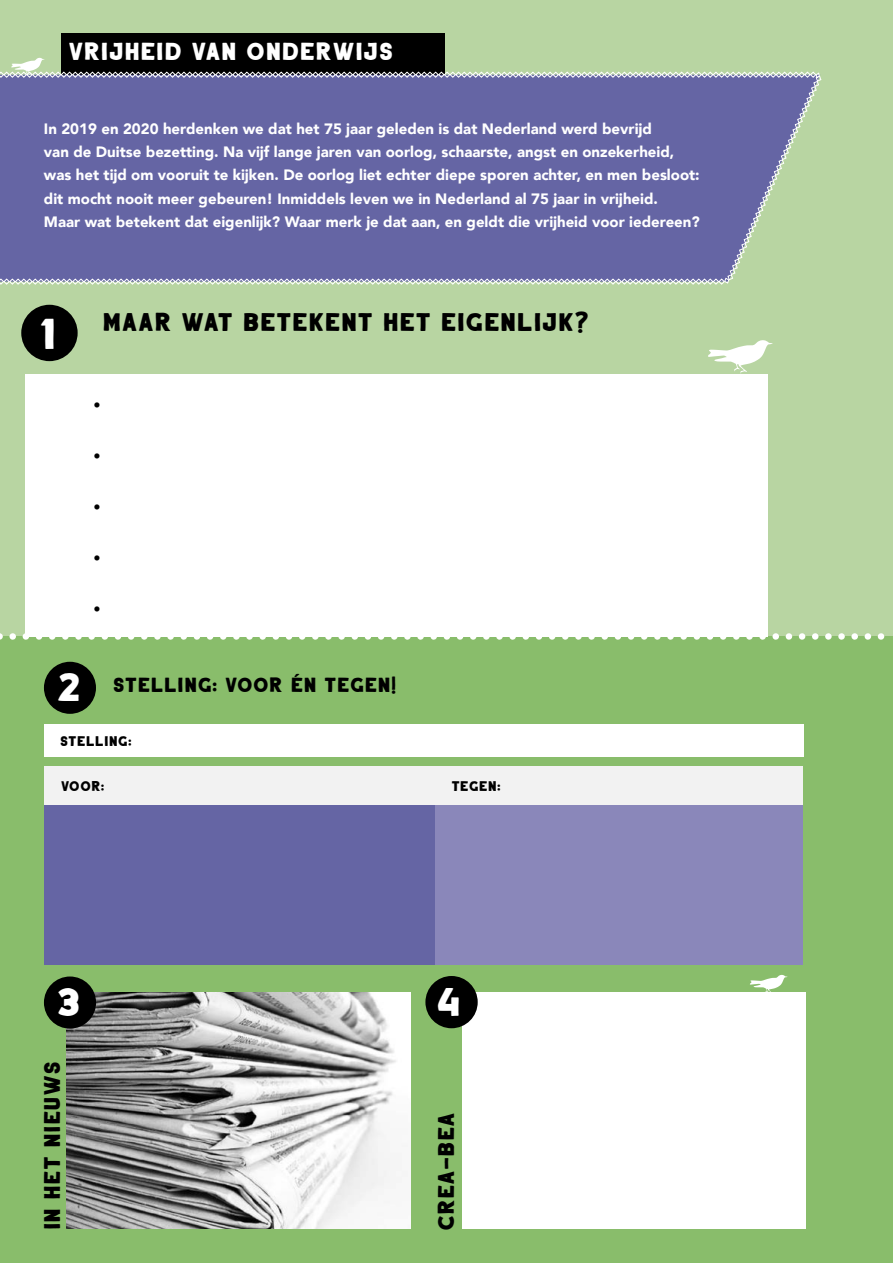
<style>
.page{position:relative;width:893px;height:1263px;background:#fff}
.page>*{position:absolute;margin:0;border:0;box-sizing:border-box;transform-origin:0 0}
.t1{font:40.05px "Anthology";color:#fff}
.t2{font:39.9px "Anthology";color:#fff}
.t3{font:25.65px "Anthology";color:#000}
.t4{font:24.75px "Anthology";color:#fff}
.t5{font:22.95px "Anthology";color:#000}
.t6{font:20.55px "Anthology";color:#000}
.t7{font:900 15px/23.2px "Avenir";color:#fff}
.t8{font:900 14.4px "Avenir";color:#000}
.t9{font:14.1px "Anthology";color:#000}
.s1{font-size:43.2px;color:#fff}
</style>
<div class="page">
<div style="left:0;top:0;width:893px;height:637px;background:#b8d5a2"></div>
<div style="left:0;top:636px;width:893px;height:627px;background:#89bd6b"></div>
<div style="left:61px;top:33px;width:383px;height:41px;background:#000"></div>
<img style="left:67px;top:992px;width:344px;height:237px">
<div style="left:462px;top:992px;width:344px;height:237px;background:#fff"></div>
<div style="left:425px;top:976px;width:53px;height:52px;background:#000;border-radius:50%"></div>
<svg style="left:0;top:633px;width:885px;height:7px"></svg>
<div style="left:44px;top:976px;width:52px;height:53px;background:#000;border-radius:50%"></div>
<div style="left:44px;top:662px;width:52px;height:52px;background:#000;border-radius:50%"></div>
<div style="left:21px;top:305px;width:57px;height:56px;background:#000;border-radius:50%"></div>
<svg style="left:750px;top:975px;width:37px;height:17px"></svg>
<svg style="left:708px;top:340px;width:65px;height:34px"></svg>
<svg style="left:0;top:58px;width:821px;height:227px;background:#6d70a0"></svg>
<div style="left:44px;top:767px;width:391px;height:197px;background:#6565a4"></div>
<div style="left:435px;top:767px;width:368px;height:197px;background:#8a87ba"></div>
<div style="left:44px;top:766px;width:391px;height:39px;background:#f2f2f2"></div>
<div style="left:435px;top:766px;width:368px;height:39px;background:#f2f2f2"></div>
<div style="left:44px;top:724px;width:760px;height:33px;background:#fff"></div>
<div style="left:26px;top:374px;width:742px;height:262px;background:#fff"></div>
<h3 class="t4" style="left:68px;top:33px;width:327px">VRIJHEID VAN ONDERWIJS</h3>
<p class="t7" style="left:44px;top:117px;width:657px">In 2019 en 2020 herdenken we dat het 75 jaar geleden is dat Nederland werd bevrijd<br>van de Duitse bezetting. Na vijf lange jaren van oorlog, schaarste, angst en onzekerheid, was het tijd om vooruit te kijken. De oorlog liet echter diepe sporen achter, en men besloot: dit mocht nooit meer gebeuren! Inmiddels leven we in Nederland al 75 jaar in vrijheid.<br>Maar wat betekent dat eigenlijk? Waar merk je dat aan, en geldt die vrijheid voor iedereen?</p>
<h3 class="t3" style="left:40px;top:303px;width:551px"><span class="s1">1</span> MAAR WAT BETEKENT HET EIGENLIJK?</h3>
<p class="t8" style="left:94px;top:392px;width:9px">•</p>
<p class="t8" style="left:94px;top:443px;width:9px">•</p>
<p class="t8" style="left:94px;top:494px;width:9px">•</p>
<p class="t8" style="left:94px;top:545px;width:9px">•</p>
<p class="t8" style="left:94px;top:596px;width:9px">•</p>
<h2 class="t2" style="left:56px;top:657px;width:27px">2</h2>
<h3 class="t6" style="left:112px;top:669px;width:286px">STELLING: VOOR ÉN TEGEN!</h3>
<p class="t9" style="left:60px;top:730px;width:73px">STELLING:</p>
<p class="t9" style="left:61px;top:776px;width:45px">VOOR:</p>
<p class="t9" style="left:451px;top:776px;width:51px">TEGEN:</p>
<h2 class="t2" style="left:56px;top:971px;width:27px">3</h2>
<h3 class="t5" style="left:35px;top:1230px;width:171px;rotate:-90deg">IN HET NIEUWS</h3>
<h1 class="t1" style="left:436px;top:971px;width:26px">4</h1>
<h3 class="t5" style="left:429px;top:1231px;width:120px;rotate:-90deg">CREA-BEA</h3>
</div>
